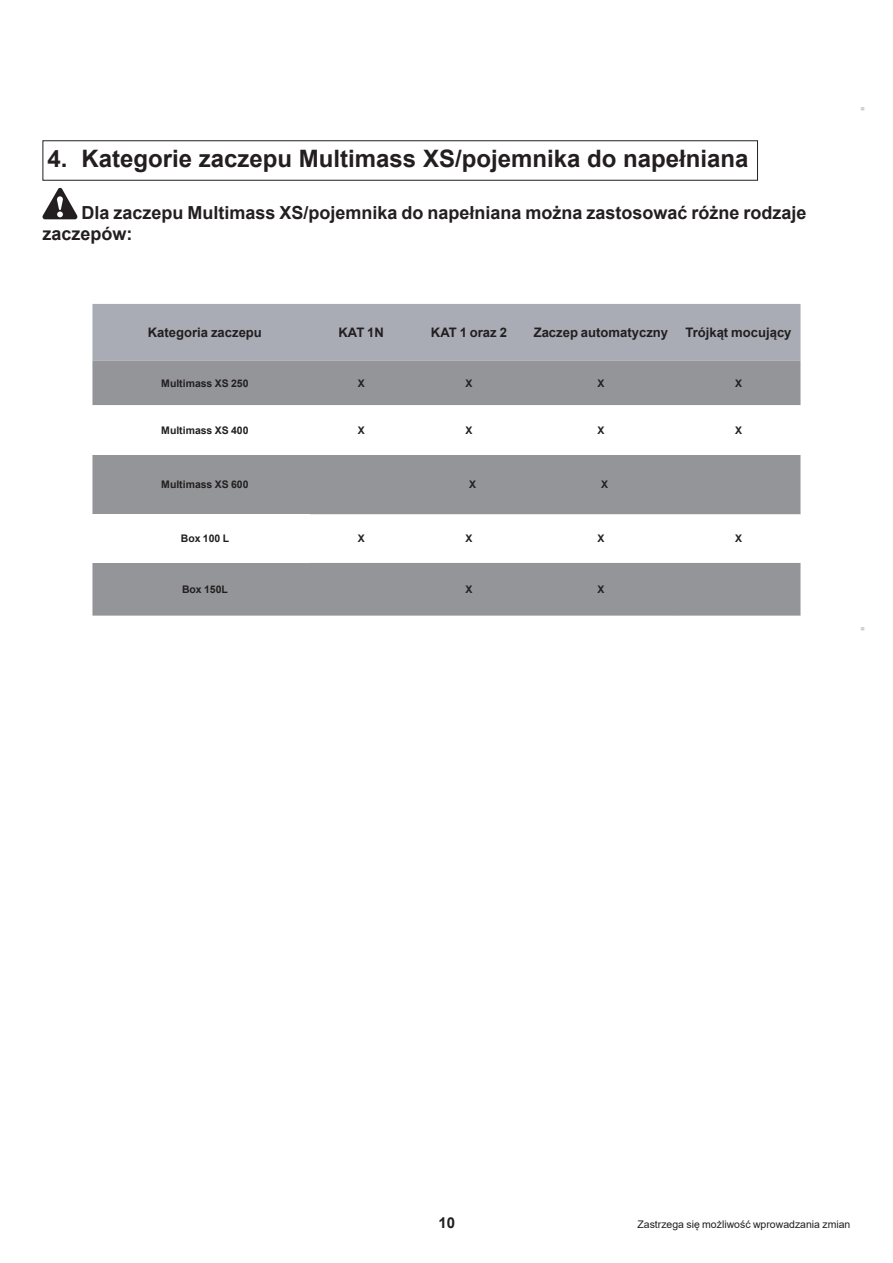
<style>
.page{position:relative;width:893px;height:1263px;background:#fff}
.page>*{position:absolute;margin:0;border:0;box-sizing:border-box;transform-origin:0 0}
.t1{font:700 24px "Arial";color:#231f20}
.Intro_chap{font:700 18px/21px "Arial";color:#231f20}
.t2{font:700 15px "Arial";color:#231f20}
.t3{font:700 13.05px "Arial";color:#231f20}
.t4{font:700 10.5px "Arial";color:#231f20}
.Pied_Page_Droit{font:10.5px "Arial";color:#231f20}
.Texte_code{font:7.5px "Arial";color:#d1d2d4}
</style>
<div class="page">
<div style="left:43px;top:140px;width:715px;height:41px;border:1px solid #231f20"></div>
<svg style="left:43px;top:188px;width:34px;height:31px"></svg>
<div style="left:92px;top:304px;width:708px;height:57px;background:#a9abb5"></div>
<div style="left:92px;top:361px;width:708px;height:255px;background:#939598"></div>
<svg style="left:92px;top:405px;width:708px;height:158px"></svg>
<div style="left:92px;top:514px;width:218px;height:49px;background:#fff"></div>
<p class="t1" style="left:48px;top:142px;width:702px">4. Kategorie zaczepu Multimass XS/pojemnika do napełniana</p>
<p class="Intro_chap" style="left:43px;top:202px;width:766px;text-indent:39px">Dla zaczepu Multimass XS/pojemnika do napełniana można zastosować różne rodzaje zaczepów:</p>
<p class="t3" style="left:148px;top:323px;width:116px">Kategoria zaczepu</p>
<p class="t3" style="left:338px;top:323px;width:47px">KAT 1N</p>
<p class="t3" style="left:431px;top:323px;width:78px">KAT 1 oraz 2</p>
<p class="t3" style="left:534px;top:323px;width:136px">Zaczep automatyczny</p>
<p class="t3" style="left:685px;top:323px;width:108px">Trójkąt mocujący</p>
<p class="t4" style="left:161px;top:376px;width:89px">Multimass XS 250</p>
<p class="t4" style="left:358px;top:376px;width:8px">X</p>
<p class="t4" style="left:465px;top:376px;width:8px">X</p>
<p class="t4" style="left:597px;top:376px;width:8px">X</p>
<p class="t4" style="left:735px;top:376px;width:8px">X</p>
<p class="t4" style="left:161px;top:423px;width:89px">Multimass XS 400</p>
<p class="t4" style="left:358px;top:423px;width:8px">X</p>
<p class="t4" style="left:465px;top:423px;width:8px">X</p>
<p class="t4" style="left:597px;top:423px;width:8px">X</p>
<p class="t4" style="left:735px;top:423px;width:8px">X</p>
<p class="t4" style="left:161px;top:477px;width:89px">Multimass XS 600</p>
<p class="t4" style="left:469px;top:477px;width:8px">X</p>
<p class="t4" style="left:601px;top:477px;width:8px">X</p>
<p class="t4" style="left:181px;top:531px;width:50px">Box 100 L</p>
<p class="t4" style="left:358px;top:531px;width:8px">X</p>
<p class="t4" style="left:465px;top:531px;width:8px">X</p>
<p class="t4" style="left:597px;top:531px;width:8px">X</p>
<p class="t4" style="left:735px;top:531px;width:8px">X</p>
<p class="t4" style="left:182px;top:582px;width:47px">Box 150L</p>
<p class="t4" style="left:465px;top:582px;width:8px">X</p>
<p class="t4" style="left:597px;top:582px;width:8px">X</p>
<p class="Texte_code" style="left:857px;top:111px;width:6px;rotate:-90deg">■</p>
<p class="Texte_code" style="left:857px;top:631px;width:6px;rotate:-90deg">■</p>
<p class="t2" style="left:438px;top:1212px;width:18px">10</p>
<p class="Pied_Page_Droit" style="left:637px;top:1217px;width:214px">Zastrzega się możliwość wprowadzania zmian</p>
</div>
